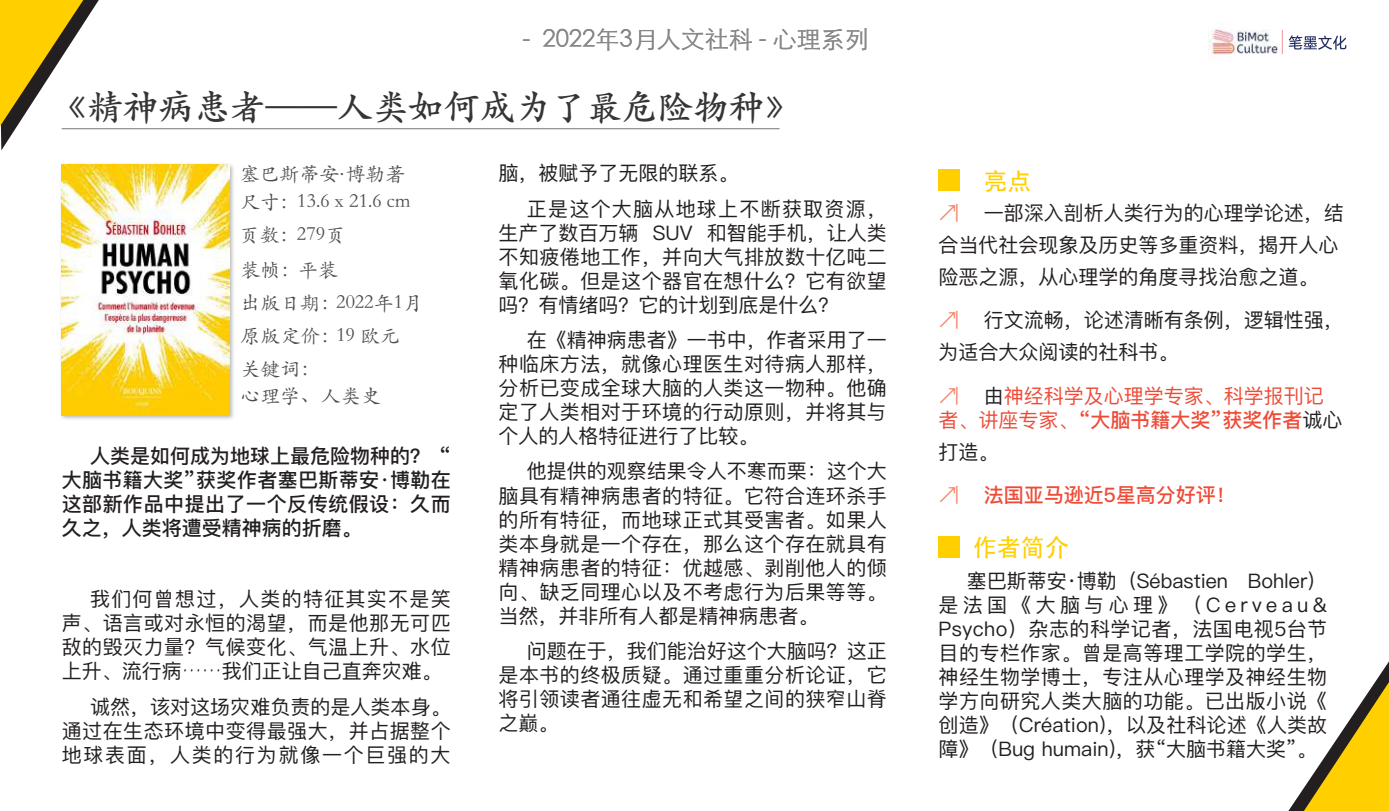
<style>
.page{position:relative;width:1389px;height:811px;background:#fff}
.page>*{position:absolute;margin:0;border:0;box-sizing:border-box;transform-origin:0 0}
.t1{font:700 36px "ST Kaiti TC";letter-spacing:-.01em;color:#363536}
.t2{font:300 24px "ST Heiti SC";color:#878887}
.t3{font:24px "ST Heiti";color:#ffcf00}
.t4{font:20px/24px "Ping Fang SC";letter-spacing:.025em;color:#231f20;text-align:justify}
.t5{font:20px/32px "Ping Fang SC";color:#231f20}
.t6{font:500 20px/24px "Ping Fang SC";letter-spacing:.02em;color:#231f20;text-align:justify}
.t7{font:20px/33px "ST Kaiti SC";color:#4b4c4d;text-align:justify}
.t8{font:20px/24px "Ping Fang SC";color:#ee4c38}
.t9{font:20px/35.4px "Ping Fang SC";letter-spacing:.065em;color:#231f20}
.t10{font:500 20px "Ping Fang SC";color:#ee4c38}
.t11{font:20px "Ping Fang SC";color:#f48167}
.s1{font-family:"M Ling Wai Medium SC"}
.s2{color:#231f20}
.s3{font-weight:500}
</style>
<div class="page">
<img style="left:1208px;top:29px;width:70px;height:26px">
<svg style="left:1282px;top:30px;width:1px;height:24px"></svg>
<svg style="left:1289px;top:35px;width:57px;height:15px"></svg>
<svg style="left:0;top:0;width:99px;height:150px"></svg>
<div style="left:939px;top:169px;width:21px;height:22px;background:#ffcf00"></div>
<div style="left:939px;top:535px;width:21px;height:22px;background:#ffcf00"></div>
<hr style="left:62px;top:128px;width:718px;height:1px;background:#747474">
<div style="left:59px;top:162px;width:176px;height:258px;background:#9e9e9e;opacity:.75"></div>
<img style="left:62px;top:165px;width:168px;height:250px">
<svg style="left:1289px;top:661px;width:100px;height:149px"></svg>
<p class="t2" style="left:522px;top:18px;width:348px">- 2022年3月人文社科 - 心理系列</p>
<h1 class="t1" style="left:52px;top:84px;width:750px">《精神病患者——人类如何成为了最危险物种》</h1>
<p class="t7" style="left:239px;top:156px;width:167px">塞巴斯蒂安·博勒著</p>
<p class="t7" style="left:239px;top:185px;width:173px">尺寸：13.6 x 21.6 cm</p>
<p class="t7" style="left:239px;top:218px;width:107px">页数：279页</p>
<p class="t7" style="left:240px;top:252px;width:99px">装帧：平装</p>
<p class="t7" style="left:240px;top:285px;width:101px">出版日期：原版定价：关键词：</p>
<p class="t7" style="left:336px;top:285px;width:88px">2022年1月<br>19 欧元</p>
<p class="t7" style="left:240px;top:378px;width:141px">心理学、人类史</p>
<p class="t6" style="left:62px;top:443px;width:391px;text-indent:28px">人类是如何成为地球上最危险物种的？ “大脑书籍大奖”获奖作者塞巴斯蒂安·博勒在这部新作品中提出了一个反传统假设：久而久之，人类将遭受精神病的折磨。</p>
<p class="t4" style="left:62px;top:586px;width:391px;text-indent:28px">我们何曾想过，人类的特征其实不是笑声、语言或对永恒的渴望，而是他那无可匹敌的毁灭力量？气候变化、气温上升、水位上升、流行病<span class="s1">……</span>我们正让自己直奔灾难。</p>
<p class="t4" style="left:62px;top:693px;width:391px;text-indent:28px">诚然，该对这场灾难负责的是人类本身。通过在生态环境中变得最强大，并占据整个地球表面，人类的行为就像一个巨强的大</p>
<p class="t9" style="left:527px;top:155px;width:362px;text-indent:-28px">脑，被赋予了无限的联系。<br>正是这个大脑从地球上不断获取资源，</p>
<p class="t4" style="left:499px;top:220px;width:390px">生产了数百万辆 SUV 和智能手机，让人类不知疲倦地工作，并向大气排放数十亿吨二氧化碳。但是这个器官在想什么？它有欲望吗？有情绪吗？它的计划到底是什么？</p>
<p class="t4" style="left:499px;top:327px;width:390px;text-indent:28px">在《精神病患者》一书中，作者采用了一种临床方法，就像心理医生对待病人那样，分析已变成全球大脑的人类这一物种。他确定了人类相对于环境的行动原则，并将其与个人的人格特征进行了比较。</p>
<p class="t4" style="left:499px;top:459px;width:390px;text-indent:28px">他提供的观察结果令人不寒而栗：这个大脑具有精神病患者的特征。它符合连环杀手的所有特征，而地球正式其受害者。如果人类本身就是一个存在，那么这个存在就具有精神病患者的特征：优越感、剥削他人的倾向、缺乏同理心以及不考虑行为后果等等。当然，并非所有人都是精神病患者。</p>
<p class="t4" style="left:499px;top:638px;width:390px;text-indent:28px">问题在于，我们能治好这个大脑吗？这正是本书的终极质疑。通过重重分析论证，它将引领读者通往虚无和希望之间的狭窄山脊之巅。</p>
<p class="t3" style="left:983px;top:169px;width:49px">亮点</p>
<p class="t5" style="left:939px;top:196px;width:407px;text-indent:45px">一部深入剖析人类行为的心理学论述，结合当代社会现象及历史等多重资料，揭开人心险恶之源，从心理学的角度寻找治愈之道。</p>
<p class="t11" style="left:939px;top:307px;width:21px">뻿</p>
<p class="t11" style="left:939px;top:200px;width:21px">뻿</p>
<p class="t5" style="left:939px;top:303px;width:407px;text-indent:45px">行文流畅，论述清晰有条例，逻辑性强，为适合大众阅读的社科书。</p>
<p class="t11" style="left:939px;top:383px;width:21px">뻿</p>
<p class="t8" style="left:939px;top:383px;width:405px;text-indent:45px"><span class="s2">由</span>神经科学及心理学专家、科学报刊记者、讲座专家、<span class="s3">“大脑书籍大奖”获奖作者</span><span class="s2">诚心</span></p>
<p class="t4" style="left:939px;top:439px;width:61px">打造。</p>
<p class="t11" style="left:939px;top:482px;width:21px">뻿</p>
<p class="t10" style="left:984px;top:482px;width:253px">法国亚马逊近5星高分好评！</p>
<p class="t3" style="left:973px;top:535px;width:97px">作者简介</p>
<p class="t4" style="left:939px;top:568px;width:390px;text-indent:28px">塞巴斯蒂安·博勒（Sébastien Bohler）是法国《大脑与心理》（Cerveau&amp; Psycho）杂志的科学记者，法国电视5台节目的专栏作家。曾是高等理工学院的学生，神经生物学博士，专注从心理学及神经生物学方向研究人类大脑的功能。已出版小说《创造》（Création)，以及社科论述《人类故障》（Bug humain)，获“大脑书籍大奖”。</p>
</div>
